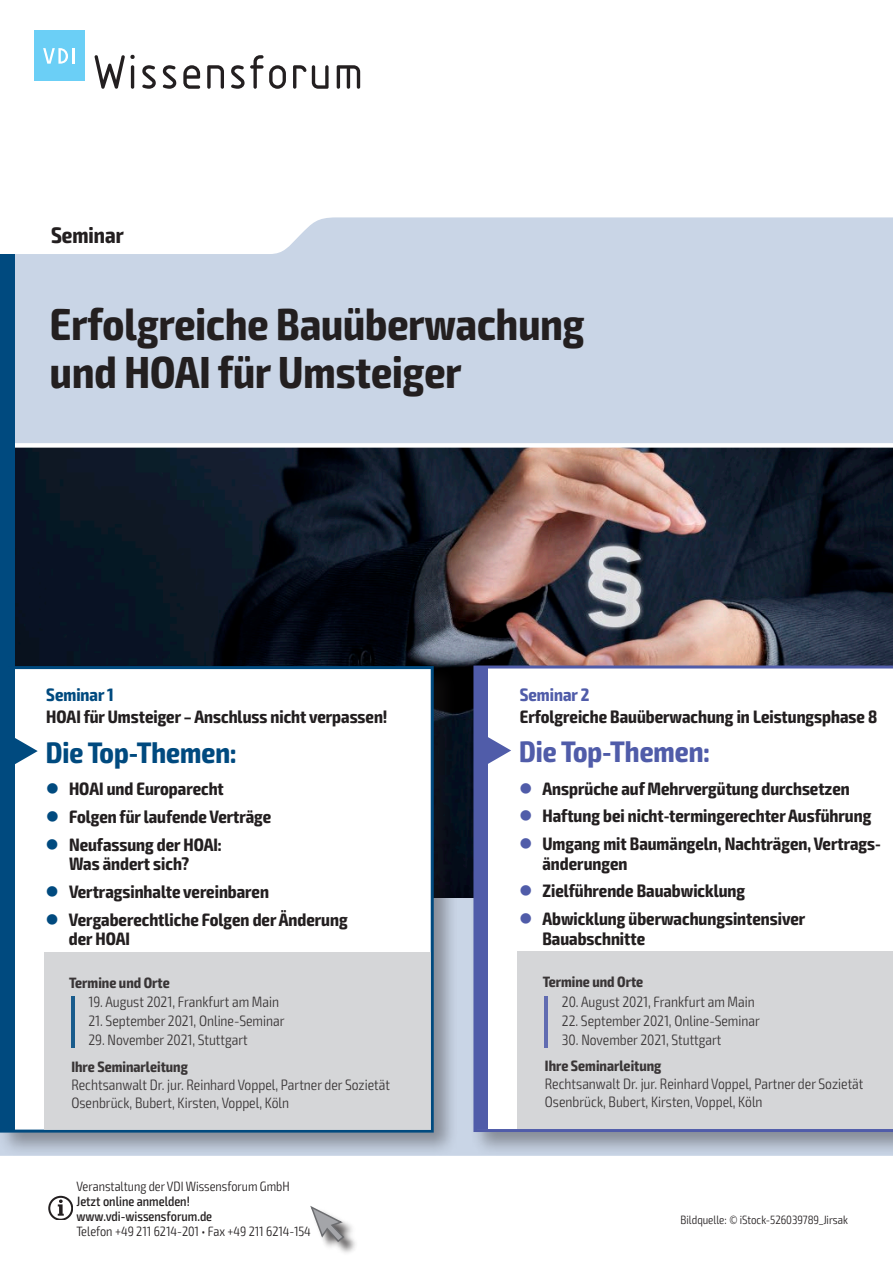
<style>
.page{position:relative;width:893px;height:1263px;background:#fff}
.page>*{position:absolute;margin:0;border:0;box-sizing:border-box;transform-origin:0 0}
.t1{font:700 condensed 45px/48px "Exo 2";color:#231f20}
.t2{font:700 condensed 29.7px "Exo 2";color:#505ca9}
.t3{font:700 condensed 29.7px "Exo 2";color:#004a7f}
.t4{font:700 condensed 22.5px "Exo 2";color:#231f20}
.t5{font:700 condensed 18px/19.5px "Exo 2";color:#231f20}
.t6{font:700 condensed 18px "Exo 2";color:#505ca9}
.t7{font:700 condensed 18px "Exo 2";color:#004a7f}
.t8{font:300 condensed 15px/18px "Exo 2";color:#231f20}
.t9{font:700 condensed 15px "Exo 2";color:#231f20}
.t10{font:300 condensed 13.5px "Exo 2";color:#231f20}
.t11{font:500 condensed 13.5px/15px "Exo 2";color:#231f20}
.t12{font:300 condensed 12px "Exo 2";color:#231f20}
.s1{color:#004a7f}
.s2{color:#505ca9}
</style>
<div class="page">
<div style="left:14px;top:217px;width:879px;height:939px;background:#c9d5e6"></div>
<img style="left:14px;top:448px;width:879px;height:449px">
<div style="left:311px;top:1207px;width:47px;height:49px;background:#231f20;opacity:.75"></div>
<svg style="left:310px;top:1206px;width:35px;height:37px"></svg>
<div style="left:0;top:443px;width:893px;height:5px;background:#fff"></div>
<svg style="left:48px;top:1196px;width:25px;height:23px"></svg>
<svg style="left:94px;top:54px;width:41px;height:35px"></svg>
<svg style="left:142px;top:65px;width:14px;height:24px"></svg>
<svg style="left:163px;top:65px;width:13px;height:24px"></svg>
<svg style="left:183px;top:65px;width:17px;height:24px"></svg>
<svg style="left:207px;top:65px;width:17px;height:24px"></svg>
<svg style="left:231px;top:55px;width:55px;height:34px"></svg>
<svg style="left:293px;top:65px;width:36px;height:24px"></svg>
<svg style="left:337px;top:65px;width:23px;height:24px"></svg>
<div style="left:34px;top:31px;width:50px;height:50px;background:#6bcff6"></div>
<svg style="left:43px;top:48px;width:31px;height:16px"></svg>
<div style="left:0;top:254px;width:14px;height:520px;background:#004a7f"></div>
<div style="left:470px;top:662px;width:423px;height:494px;background:#231f20;opacity:.4"></div>
<svg style="left:473px;top:665px;width:420px;height:467px"></svg>
<svg style="left:486px;top:736px;width:25px;height:29px"></svg>
<div style="left:517px;top:951px;width:376px;height:178px;background:#d1d2d4"></div>
<hr style="left:545px;top:996px;width:3px;height:26px;background:#505ca9">
<hr style="left:545px;top:1015px;width:3px;height:26px;background:#505ca9">
<hr style="left:545px;top:1030px;width:3px;height:18px;background:#505ca9">
<div style="left:0;top:662px;width:458px;height:495px;background:#231f20;opacity:.4"></div>
<div style="left:2px;top:668px;width:430px;height:463px;background:#fff"></div>
<div style="left:3px;top:669px;width:11px;height:460px;background:#004a7f"></div>
<div style="left:0;top:666px;width:434px;height:466px;border:3px solid #004a7f"></div>
<svg style="left:14px;top:736px;width:24px;height:30px"></svg>
<div style="left:44px;top:952px;width:387px;height:177px;background:#d1d2d4"></div>
<hr style="left:71px;top:996px;width:3px;height:27px;background:#004a7f">
<hr style="left:71px;top:1016px;width:3px;height:26px;background:#004a7f">
<hr style="left:71px;top:1030px;width:3px;height:18px;background:#004a7f">
<p class="t4" style="left:51px;top:222px;width:74px">Seminar</p>
<h1 class="t1" style="left:50px;top:302px;width:536px">Erfolgreiche Bauüberwachung und HOAI für Umsteiger</h1>
<p class="t7" style="left:46px;top:684px;width:69px">Seminar 1</p>
<p class="t5" style="left:46px;top:708px;width:343px">HOAI für Umsteiger – Anschluss nicht verpassen!</p>
<h2 class="t3" style="left:46px;top:735px;width:192px">Die Top-Themen:</h2>
<p class="t5" style="left:46px;top:779px;width:180px"><span class="s1">●</span> HOAI und Europarecht</p>
<p class="t5" style="left:46px;top:807px;width:227px"><span class="s1">●</span> Folgen für laufende Verträge</p>
<p class="t5" style="left:46px;top:835px;width:178px;text-align:center"><span class="s1">●</span> Neufassung der HOAI:<br>Was ändert sich?</p>
<p class="t5" style="left:46px;top:882px;width:225px"><span class="s1">●</span> Vertragsinhalte vereinbaren</p>
<p class="t5" style="left:69px;top:910px;width:280px;text-indent:-23px"><span class="s1">●</span> Vergaberechtliche Folgen der Änderung der HOAI</p>
<p class="t9" style="left:69px;top:974px;width:102px">Termine und Orte</p>
<p class="t8" style="left:88px;top:993px;width:192px">19. August 2021, Frankfurt am Main</p>
<p class="t8" style="left:88px;top:1012px;width:198px">21. September 2021, Online-Seminar</p>
<p class="t8" style="left:88px;top:1031px;width:161px">29. November 2021, Stuttgart</p>
<p class="t9" style="left:71px;top:1057px;width:118px">Ihre Seminarleitung</p>
<p class="t8" style="left:71px;top:1076px;width:320px">Rechtsanwalt Dr. jur. Reinhard Voppel, Partner der Sozietät<br>Osenbrück, Bubert, Kirsten, Voppel, Köln</p>
<p class="t10" style="left:77px;top:1178px;width:215px">Veranstaltung der VDI Wissensforum GmbH</p>
<p class="t11" style="left:77px;top:1194px;width:137px">Jetzt online anmelden! www.vdi-wissensforum.de</p>
<p class="t10" style="left:77px;top:1223px;width:236px">Telefon +49 211 6214-201 • Fax +49 211 6214-154</p>
<p class="t6" style="left:520px;top:684px;width:71px">Seminar 2</p>
<p class="t5" style="left:520px;top:707px;width:359px">Erfolgreiche Bauüberwachung in Leistungsphase 8</p>
<h2 class="t2" style="left:519px;top:734px;width:192px">Die Top-Themen:</h2>
<p class="t5" style="left:519px;top:779px;width:332px"><span class="s2">●</span> Ansprüche auf Mehrvergütung durchsetzen</p>
<p class="t5" style="left:519px;top:807px;width:354px"><span class="s2">●</span> Haftung bei nicht-termingerechter Ausführung</p>
<p class="t5" style="left:542px;top:834px;width:340px;text-indent:-23px"><span class="s2">●</span> Umgang mit Baumängeln, Nachträgen, Vertrags&shy;änderungen</p>
<p class="t5" style="left:519px;top:882px;width:228px"><span class="s2">●</span> Zielführende Bauabwicklung</p>
<p class="t5" style="left:542px;top:909px;width:264px;text-indent:-23px"><span class="s2">●</span> Abwicklung überwachungsintensiver<br>Bauabschnitte</p>
<p class="t9" style="left:543px;top:973px;width:102px">Termine und Orte</p>
<p class="t8" style="left:562px;top:992px;width:194px">20. August 2021, Frankfurt am Main</p>
<p class="t8" style="left:562px;top:1012px;width:200px">22. September 2021, Online-Seminar</p>
<p class="t8" style="left:562px;top:1031px;width:161px">30. November 2021, Stuttgart</p>
<p class="t9" style="left:545px;top:1057px;width:118px">Ihre Seminarleitung</p>
<p class="t8" style="left:545px;top:1075px;width:320px">Rechtsanwalt Dr. jur. Reinhard Voppel, Partner der Sozietät<br>Osenbrück, Bubert, Kirsten, Voppel, Köln</p>
<p class="t12" style="left:681px;top:1213px;width:169px">Bildquelle: © iStock-526039789_Jirsak</p>
</div>
